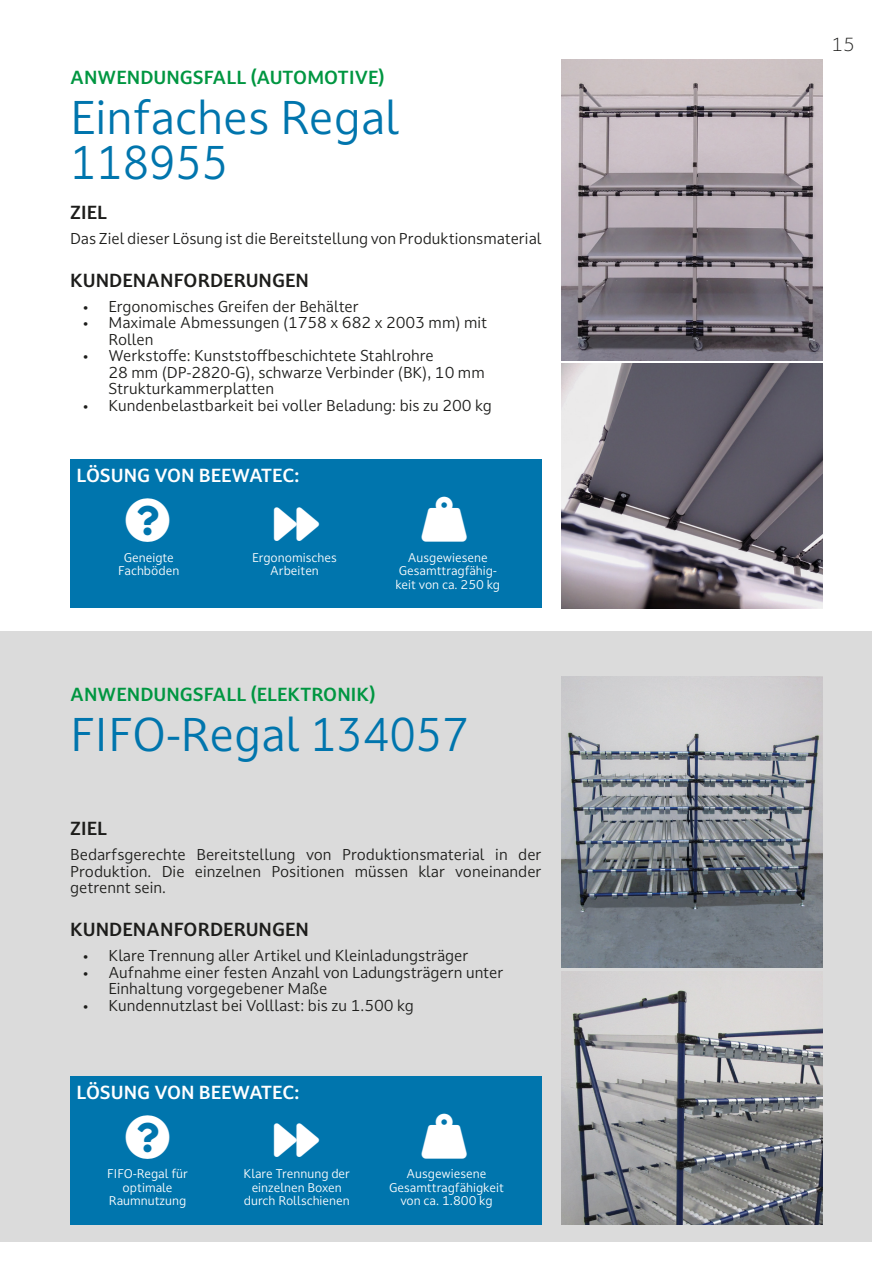
<style>
.page{position:relative;width:893px;height:1263px;background:#fff}
.page>*{position:absolute;margin:0;border:0;box-sizing:border-box;transform-origin:0 0}
.Überschrift_Bauten_blau{font:45px/45px "Darkmode Darkmode On";color:#0075ad}
.Fließtext{font:45px "Font Awesome 5 Free Solid";color:#fff}
.Fließtext-2{font:700 18px "Darkmode Darkmode On";color:#009641}
.Fließtext-3{font:700 18px "Darkmode Darkmode On";color:#1d1d1b}
.Fließtext_weiß{font:700 18px "Darkmode Darkmode On";color:#fff}
.t1{font:300 18px "Darkmode Darkmode On";color:#1d1d1b}
.Fließtext_10pt_black{font:15px/16.5px "Darkmode Darkmode On";color:#1d1d1b}
.Fließtext_10pt_black-2{font:12px/13.5px "Darkmode Darkmode On";color:#fff;text-align:center}
</style>
<div class="page">
<div style="left:0;top:631px;width:872px;height:611px;background:#dbdbdb"></div>
<div style="left:70px;top:459px;width:472px;height:149px;background:#0075ad"></div>
<div style="left:70px;top:1076px;width:472px;height:149px;background:#0075ad"></div>
<img style="left:561px;top:60px;width:262px;height:300px">
<img style="left:561px;top:676px;width:262px;height:292px">
<img style="left:561px;top:363px;width:262px;height:245px">
<img style="left:561px;top:971px;width:262px;height:254px">
<p class="Fließtext-2" style="left:70px;top:65px;width:316px">ANWENDUNGSFALL (AUTOMOTIVE)</p>
<p class="Überschrift_Bauten_blau" style="left:70px;top:94px;width:331px">Einfaches Regal<br>118955</p>
<p class="Fließtext-3" style="left:70px;top:200px;width:38px">ZIEL</p>
<p class="Fließtext_10pt_black" style="left:70px;top:230px;width:473px">Das Ziel dieser Lösung ist die Bereitstellung von Produktionsmaterial</p>
<p class="Fließtext-3" style="left:70px;top:268px;width:240px">KUNDENANFORDERUNGEN</p>
<p class="Fließtext_10pt_black" style="left:83px;top:297px;width:277px">• Ergonomisches Greifen der Behälter</p>
<p class="Fließtext_10pt_black" style="left:108px;top:314px;width:380px;text-indent:-26px">• Maximale Abmessungen (1758 x 682 x 2003 mm) mit<br>Rollen</p>
<p class="Fließtext_10pt_black" style="left:108px;top:347px;width:378px;text-indent:-26px">• Werkstoffe: Kunststoffbeschichtete Stahlrohre<br>28 mm (DP-2820-G), schwarze Verbinder (BK), 10 mm<br>Strukturkammerplatten</p>
<p class="Fließtext_10pt_black" style="left:83px;top:396px;width:410px">• Kundenbelastbarkeit bei voller Beladung: bis zu 200 kg</p>
<p class="Fließtext_weiß" style="left:77px;top:463px;width:224px">LÖSUNG VON BEEWATEC:</p>
<p class="Fließtext" style="left:125px;top:498px;width:46px">❑◆▲▼□■●</p>
<p class="Fließtext" style="left:422px;top:497px;width:48px">▼■■</p>
<p class="Fließtext_10pt_black-2" style="left:118px;top:550px;width:63px">Geneigte<br>Fachböden</p>
<p class="Fließtext_10pt_black-2" style="left:252px;top:550px;width:86px">Ergonomisches<br>Arbeiten</p>
<p class="Fließtext_10pt_black-2" style="left:395px;top:550px;width:106px">Ausgewiesene<br>Gesamttragfähig&shy;keit von ca. 250 kg</p>
<p class="Fließtext-2" style="left:70px;top:682px;width:307px">ANWENDUNGSFALL (ELEKTRONIK)</p>
<h1 class="Überschrift_Bauten_blau" style="left:70px;top:711px;width:400px">FIFO-Regal 134057</h1>
<p class="Fließtext-3" style="left:70px;top:816px;width:38px">ZIEL</p>
<p class="Fließtext_10pt_black" style="left:70px;top:846px;width:473px;text-align:justify">Bedarfsgerechte Bereitstellung von Produktionsmaterial in der Produktion. Die einzelnen Positionen müssen klar voneinander getrennt sein.</p>
<p class="Fließtext-3" style="left:70px;top:917px;width:240px">KUNDENANFORDERUNGEN</p>
<p class="Fließtext_10pt_black" style="left:83px;top:947px;width:387px">• Klare Trennung aller Artikel und Kleinladungsträger</p>
<p class="Fließtext_10pt_black" style="left:108px;top:963px;width:397px;text-indent:-26px">• Aufnahme einer festen Anzahl von Ladungsträgern unter<br>Einhaltung vorgegebener Maße</p>
<p class="Fließtext_10pt_black" style="left:83px;top:996px;width:332px">• Kundennutzlast bei Volllast: bis zu 1.500 kg</p>
<p class="Fließtext_weiß" style="left:77px;top:1080px;width:224px">LÖSUNG VON BEEWATEC:</p>
<p class="Fließtext" style="left:125px;top:1114px;width:46px">❑◆▲▼□■●</p>
<p class="Fließtext_10pt_black-2" style="left:107px;top:1167px;width:82px">FIFO-Regal für optimale<br>Raumnutzung</p>
<p class="Fließtext_10pt_black-2" style="left:244px;top:1167px;width:108px">Klare Trennung der einzelnen Boxen durch Rollschienen</p>
<p class="Fließtext" style="left:422px;top:1113px;width:48px">▼■■</p>
<p class="Fließtext_10pt_black-2" style="left:389px;top:1167px;width:116px">Ausgewiesene<br>Gesamttragfähigkeit von ca. 1.800 kg</p>
<p class="t1" style="left:831px;top:32px;width:25px">15</p>
</div>
